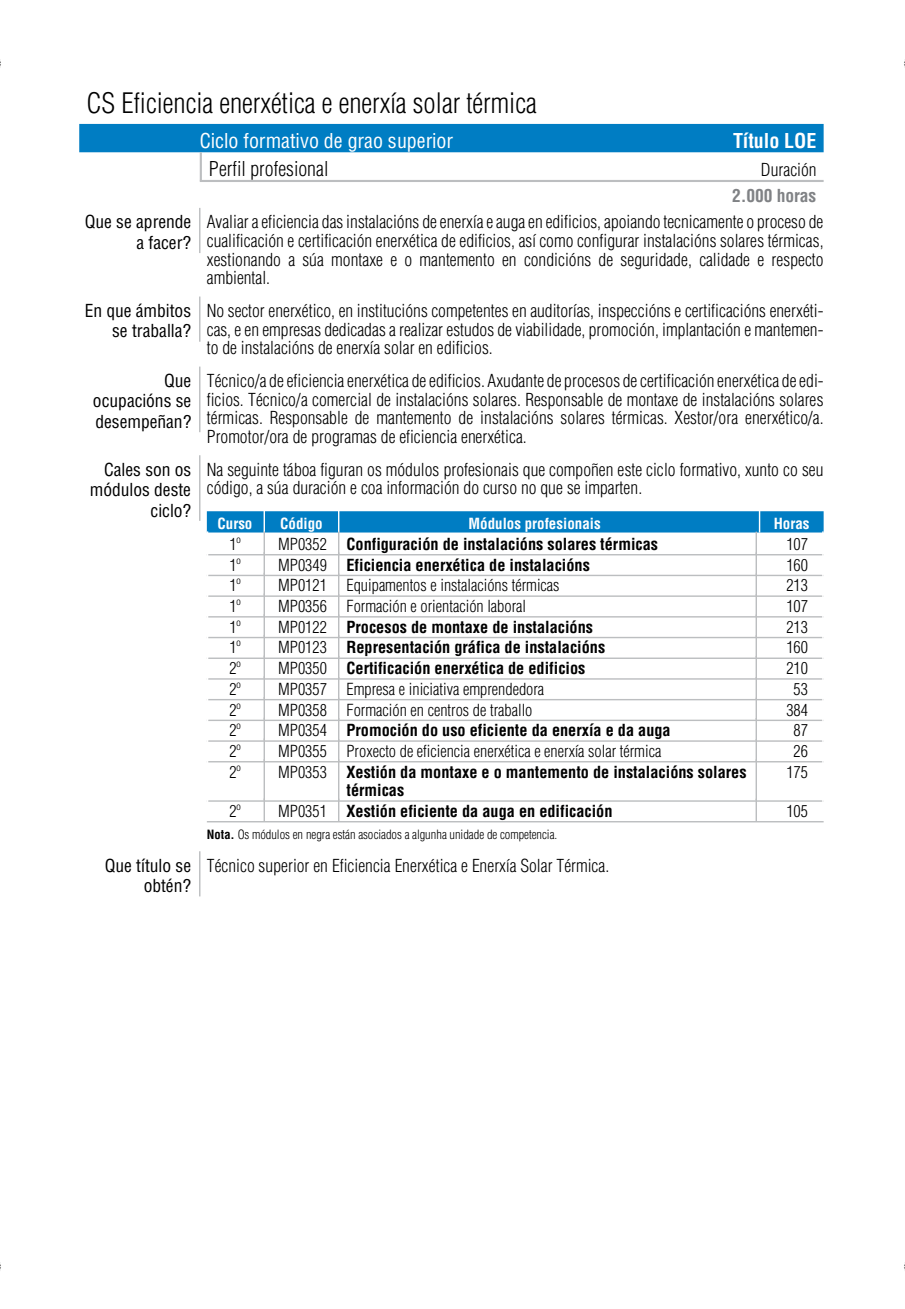
<style>
.page{position:relative;width:905px;height:1309px;background:#fff}
.page>*{position:absolute;margin:0;border:0;box-sizing:border-box;transform-origin:0 0}
.t1{font:300 condensed 27.5px "Helvetica";color:#000}
.t2{font:condensed 20px "Helvetica";letter-spacing:-.005em;color:#fff}
.t3{font:300 condensed 20px "Helvetica";letter-spacing:.005em;color:#000}
.t4{font:700 condensed 20px "Helvetica";letter-spacing:-.005em;color:#fff}
.t5{font:300 condensed 17.5px/18.5px "Helvetica";color:#000;text-align:justify}
.t6{font:condensed 17.5px/20.5px "Helvetica";color:#000;text-align:right}
.t7{font:700 condensed 17.5px "Helvetica";letter-spacing:-.005em;color:#808285}
.t8{font:700 condensed 16.25px/18.2px "Helvetica";color:#000}
.t9{font:300 condensed 16.25px "Helvetica";color:#000}
.t10{font:700 condensed 15px "Helvetica";color:#fff}
.t11{font:300 condensed 12.5px "Helvetica";letter-spacing:-.005em;color:#000}
.s1{font-weight:300}
.s2{font-weight:700}
</style>
<div class="page">
<div style="left:79px;top:124px;width:744px;height:28px;background:#007dc3"></div>
<hr style="left:200px;top:152px;width:2px;height:28px;background:#bcbec0">
<hr style="left:200px;top:180px;width:623px;height:2px;background:#bcbec0">
<hr style="left:199px;top:208px;width:1px;height:45px;background:#bcbec0">
<hr style="left:199px;top:296px;width:1px;height:46px;background:#bcbec0">
<hr style="left:199px;top:366px;width:1px;height:66px;background:#bcbec0">
<hr style="left:199px;top:455px;width:1px;height:66px;background:#bcbec0">
<div style="left:207px;top:511px;width:616px;height:21px;background:#007dc3"></div>
<hr style="left:263px;top:508px;width:2px;height:24px;background:#fff">
<svg style="left:759px;top:511px;width:1px;height:21px"></svg>
<hr style="left:207px;top:554px;width:616px;height:1px;background:#bcbec0">
<hr style="left:263px;top:531px;width:2px;height:23px;background:#bcbec0">
<hr style="left:755px;top:531px;width:2px;height:23px;background:#bcbec0">
<hr style="left:207px;top:574px;width:616px;height:2px;background:#bcbec0">
<hr style="left:263px;top:552px;width:2px;height:22px;background:#bcbec0">
<hr style="left:755px;top:552px;width:2px;height:22px;background:#bcbec0">
<hr style="left:207px;top:595px;width:616px;height:2px;background:#bcbec0">
<hr style="left:263px;top:573px;width:2px;height:22px;background:#bcbec0">
<hr style="left:755px;top:573px;width:2px;height:22px;background:#bcbec0">
<hr style="left:207px;top:616px;width:616px;height:1px;background:#bcbec0">
<hr style="left:263px;top:593px;width:2px;height:23px;background:#bcbec0">
<hr style="left:755px;top:594px;width:2px;height:22px;background:#bcbec0">
<hr style="left:207px;top:637px;width:616px;height:1px;background:#bcbec0">
<hr style="left:263px;top:614px;width:2px;height:23px;background:#bcbec0">
<hr style="left:755px;top:614px;width:2px;height:23px;background:#bcbec0">
<hr style="left:207px;top:657px;width:616px;height:2px;background:#bcbec0">
<hr style="left:263px;top:635px;width:2px;height:22px;background:#bcbec0">
<hr style="left:755px;top:635px;width:2px;height:22px;background:#bcbec0">
<hr style="left:207px;top:678px;width:616px;height:1px;background:#bcbec0">
<hr style="left:263px;top:655px;width:2px;height:23px;background:#bcbec0">
<hr style="left:755px;top:656px;width:2px;height:22px;background:#bcbec0">
<hr style="left:207px;top:699px;width:616px;height:1px;background:#bcbec0">
<hr style="left:263px;top:676px;width:2px;height:23px;background:#bcbec0">
<hr style="left:755px;top:677px;width:2px;height:22px;background:#bcbec0">
<hr style="left:207px;top:719px;width:616px;height:2px;background:#bcbec0">
<hr style="left:263px;top:697px;width:2px;height:22px;background:#bcbec0">
<hr style="left:755px;top:697px;width:2px;height:22px;background:#bcbec0">
<hr style="left:207px;top:740px;width:616px;height:1px;background:#bcbec0">
<hr style="left:263px;top:717px;width:2px;height:23px;background:#bcbec0">
<hr style="left:755px;top:718px;width:2px;height:22px;background:#bcbec0">
<hr style="left:207px;top:761px;width:616px;height:1px;background:#bcbec0">
<svg style="left:207px;top:531px;width:1px;height:210px"></svg>
<hr style="left:263px;top:738px;width:2px;height:23px;background:#bcbec0">
<svg style="left:338px;top:511px;width:1px;height:248px"></svg>
<hr style="left:755px;top:739px;width:2px;height:22px;background:#bcbec0">
<svg style="left:822px;top:531px;width:1px;height:211px"></svg>
<hr style="left:207px;top:800px;width:616px;height:1px;background:#bcbec0">
<hr style="left:207px;top:759px;width:1px;height:41px;background:#fff">
<hr style="left:263px;top:759px;width:2px;height:41px;background:#bcbec0">
<hr style="left:338px;top:759px;width:1px;height:41px;background:#bcbec0">
<hr style="left:755px;top:759px;width:2px;height:41px;background:#bcbec0">
<hr style="left:822px;top:759px;width:1px;height:41px;background:#fff">
<hr style="left:207px;top:821px;width:616px;height:1px;background:#bcbec0">
<hr style="left:263px;top:798px;width:2px;height:23px;background:#bcbec0">
<svg style="left:338px;top:801px;width:1px;height:20px"></svg>
<hr style="left:755px;top:798px;width:2px;height:23px;background:#bcbec0">
<hr style="left:199px;top:851px;width:1px;height:45px;background:#bcbec0">
<h1 class="t1" style="left:86px;top:93px;width:452px">CS Eficiencia enerxética e enerxía solar térmica</h1>
<p class="t2" style="left:200px;top:133px;width:255px">Ciclo formativo de grao superior</p>
<p class="t4" style="left:733px;top:133px;width:85px">Título LOE</p>
<p class="t3" style="left:209px;top:161px;width:121px">Perfil profesional</p>
<p class="t5" style="left:761px;top:162px;width:57px">Duración</p>
<p class="t7" style="left:732px;top:188px;width:86px">2.000 horas</p>
<p class="t6" style="left:85px;top:214px;width:108px">Que se aprende a facer?</p>
<p class="t5" style="left:207px;top:215px;width:618px">Ava liar a efi cien cia das ins ta la cións de ener xía e auga en edi fi cios, apoian do tec ni ca men te o pro ce so de cua li fi ca ción e cer ti fi ca ción ener xé ti ca de edi fi cios, así como con fi gu rar ins ta la cións so la res tér mi cas, xes tio nan do a súa mon ta xe e o man te men to en con di cións de seguridade, calidade e respecto ambiental.</p>
<p class="t6" style="left:85px;top:302px;width:108px">En que ámbitos se traballa?</p>
<p class="t5" style="left:207px;top:303px;width:618px">No sec tor ener xé ti co, en ins ti tu cións com pe ten tes en au di to rías, ins pec cións e cer ti fi ca cións ener xé ti - cas, e en em pre sas de di ca das a rea li zar es tu dos de via bi li da de, pro mo ción, im plan ta ción e man te men - to de ins ta la cións de enerxía solar en edificios.</p>
<p class="t6" style="left:93px;top:372px;width:100px;text-align:justify;text-indent:71px">Que ocupacións se desempeñan?</p>
<p class="t5" style="left:207px;top:373px;width:618px">Téc ni co/a de efi cien cia ener xé ti ca de edi fi cios. Axu dan te de pro ce sos de cer ti fi ca ción ener xé ti ca de edi - fi cios. Téc ni co/a co mer cial de ins ta la cións so la res. Res pon sa ble de mon ta xe de ins ta la cións so la res tér mi cas. Res pon sa ble de man te men to de ins ta la cións so la res tér mi cas. Xes tor/ora ener xé ti co/a.<br>Promotor/ora de programas de eficiencia enerxética.</p>
<p class="t6" style="left:90px;top:461px;width:103px">Cales son os módulos deste ciclo?</p>
<p class="t5" style="left:207px;top:462px;width:618px">Na seguinte táboa figuran os módulos profesionais que compoñen este ciclo formativo, xunto co seu código, a súa duración e coa información do curso no que se imparten.</p>
<p class="t10" style="left:217px;top:517px;width:36px">Curso</p>
<p class="t10" style="left:280px;top:517px;width:44px">Código</p>
<p class="t10" style="left:468px;top:517px;width:134px">Módulos profesionais</p>
<p class="t10" style="left:773px;top:517px;width:37px">Horas</p>
<p class="t9" style="left:229px;top:538px;width:13px">1º</p>
<p class="t8" style="left:278px;top:537px;width:381px"><span class="s1">MP0352</span> Configuración de instalacións solares térmicas</p>
<p class="t9" style="left:786px;top:538px;width:23px">107</p>
<p class="t9" style="left:229px;top:558px;width:13px">1º</p>
<p class="t8" style="left:278px;top:557px;width:313px"><span class="s1">MP0349</span> Eficiencia enerxética de instalacións</p>
<p class="t9" style="left:786px;top:558px;width:23px">160</p>
<p class="t9" style="left:229px;top:579px;width:13px">1º</p>
<p class="t9" style="left:278px;top:579px;width:283px">MP0121 Equipamentos e instalacións térmicas</p>
<p class="t9" style="left:786px;top:579px;width:23px">213</p>
<p class="t9" style="left:229px;top:600px;width:13px">1º</p>
<p class="t9" style="left:278px;top:600px;width:249px">MP0356 Formación e orientación laboral</p>
<p class="t9" style="left:786px;top:600px;width:23px">107</p>
<p class="t9" style="left:229px;top:620px;width:13px">1º</p>
<p class="t8" style="left:278px;top:619px;width:316px"><span class="s1">MP0122</span> Procesos de montaxe de instalacións</p>
<p class="t9" style="left:786px;top:620px;width:23px">213</p>
<p class="t9" style="left:229px;top:641px;width:13px">1º</p>
<p class="t8" style="left:278px;top:640px;width:328px"><span class="s1">MP0123</span> Representación gráfica de instalacións</p>
<p class="t9" style="left:786px;top:641px;width:23px">160</p>
<p class="t9" style="left:229px;top:662px;width:13px">2º</p>
<p class="t8" style="left:278px;top:661px;width:309px"><span class="s1">MP0350</span> Certificación enerxética de edificios</p>
<p class="t9" style="left:786px;top:662px;width:23px">210</p>
<p class="t9" style="left:229px;top:682px;width:13px">2º</p>
<p class="t9" style="left:278px;top:682px;width:268px">MP0357 Empresa e iniciativa emprendedora</p>
<p class="t9" style="left:793px;top:682px;width:16px">53</p>
<p class="t9" style="left:229px;top:703px;width:13px">2º</p>
<p class="t9" style="left:278px;top:703px;width:256px">MP0358 Formación en centros de traballo</p>
<p class="t9" style="left:786px;top:703px;width:23px">384</p>
<p class="t9" style="left:229px;top:724px;width:13px">2º</p>
<p class="t8" style="left:278px;top:723px;width:394px"><span class="s1">MP0354</span> Promoción do uso eficiente da enerxía e da auga</p>
<p class="t9" style="left:793px;top:724px;width:16px">87</p>
<p class="t9" style="left:229px;top:744px;width:13px">2º</p>
<p class="t9" style="left:278px;top:744px;width:385px">MP0355 Proxecto de eficiencia enerxética e enerxía solar térmica</p>
<p class="t9" style="left:793px;top:744px;width:16px">26</p>
<p class="t9" style="left:229px;top:765px;width:13px">2º</p>
<p class="t8" style="left:346px;top:764px;width:401px;text-indent:-68px"><span class="s1">MP0353</span> Xestión da montaxe e o mantemento de instalacións solares térmicas</p>
<p class="t9" style="left:786px;top:765px;width:23px">175</p>
<p class="t9" style="left:229px;top:804px;width:13px">2º</p>
<p class="t8" style="left:278px;top:803px;width:336px"><span class="s1">MP0351</span> Xestión eficiente da auga en edificación</p>
<p class="t9" style="left:786px;top:804px;width:23px">105</p>
<p class="t11" style="left:207px;top:829px;width:352px"><span class="s2">Nota.</span> Os módulos en negra están asociados a algunha unidade de competencia.</p>
<p class="t6" style="left:105px;top:857px;width:88px">Que título se obtén?</p>
<p class="t5" style="left:207px;top:858px;width:404px">Técnico superior en Eficiencia Enerxética e Enerxía Solar Térmica.</p>
</div>
